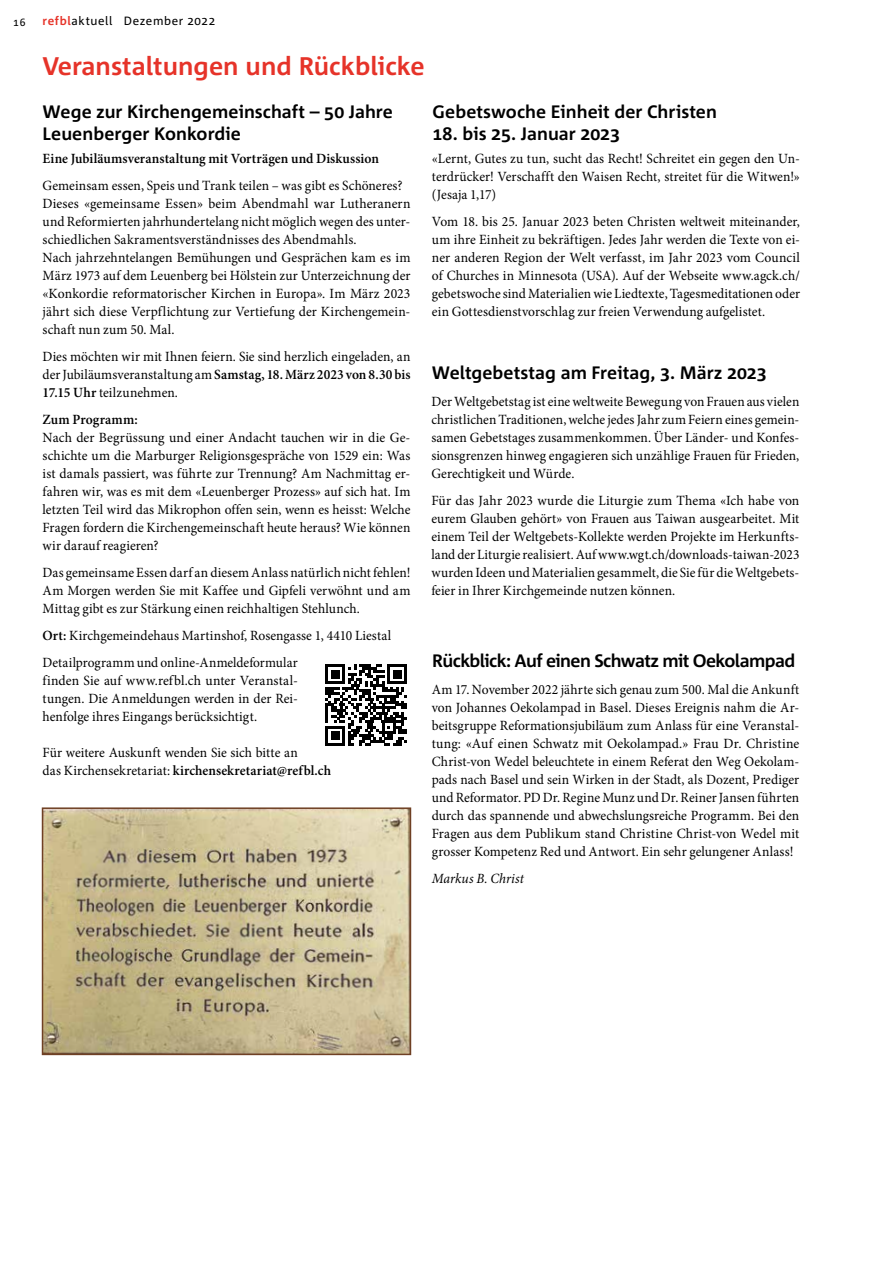
<style>
.page{position:relative;width:893px;height:1263px;background:#fff}
.page>*{position:absolute;margin:0;border:0;box-sizing:border-box;transform-origin:0 0}
.t1{font:700 25.5px "Corpid C1";color:#e63329}
.t2{font:700 18px/21.6px "Corpid C1";color:#000}
.t3{font:700 18px "Corpid C1";letter-spacing:-.035em;color:#000}
.t4{font:14.1px/18px "Minion Pro";letter-spacing:.005em;color:#000;text-align:justify;scale:.96 1}
.t5{font:14.1px/18px "Minion Pro";letter-spacing:.005em;color:#000;text-align:justify}
.t6{font:600 14.1px "Minion Pro";letter-spacing:.005em;color:#000;scale:.96 1}
.t7{font:italic 14.1px "Minion Pro";letter-spacing:.005em;color:#000;scale:.96 1}
.t8{font:12px "Corpid C1";letter-spacing:.05em;color:#000}
.t9{font:10.5px "Corpid C1";color:#000}
.s1{font-weight:700;color:#e63329}
.s2{font-weight:600}
</style>
<div class="page">
<img style="left:45px;top:810px;width:363px;height:242px">
<div style="left:42px;top:807px;width:369px;height:248px;border:2px solid #6f4024"></div>
<svg style="left:326px;top:664px;width:81px;height:81px"></svg>
<div style="left:331px;top:731px;width:9px;height:9px;background:#000"></div>
<p class="t9" style="left:13px;top:15px;width:14px">16</p>
<p class="t8" style="left:43px;top:14px;width:174px"><span class="s1">refbl</span>aktuell Dezember 2022</p>
<h1 class="t1" style="left:42px;top:50px;width:384px">Veranstaltungen und Rückblicke</h1>
<p class="t2" style="left:43px;top:101px;width:352px">Wege zur Kirchengemeinschaft – 50 Jahre<br>Leuenberger Konkordie</p>
<p class="t6" style="left:43px;top:150px;width:352px">Eine Jubiläumsveranstaltung mit Vorträgen und Diskussion</p>
<p class="t4" style="left:43px;top:177px;width:385px;text-align:left">Gemeinsam essen, Speis und Trank teilen – was gibt es Schöneres?<br>Dieses «gemeinsame Essen» beim Abendmahl war Lutheranern und Reformierten jahrhundertelang nicht möglich wegen des unter&shy;schiedlichen Sakramentsverständnisses des Abendmahls.<br>Nach jahrzehntelangen Bemühungen und Gesprächen kam es im März 1973 auf dem Leuenberg bei Hölstein zur Unterzeichnung der «Konkordie reformatorischer Kirchen in Europa». Im März 2023 jährt sich diese Verpflichtung zur Vertiefung der Kirchengemein&shy;schaft nun zum 50. Mal.</p>
<p class="t4" style="left:43px;top:348px;width:385px">Dies möchten wir mit Ihnen feiern. Sie sind herzlich eingeladen, an der Jubiläumsveranstaltung am <span class="s2">Samstag, 18. März 2023 von 8.30 bis 17.15 Uhr</span> teilzunehmen.</p>
<p class="t6" style="left:43px;top:411px;width:101px">Zum Programm:</p>
<p class="t5" style="left:43px;top:429px;width:369px">Nach der Begrüssung und einer Andacht tauchen wir in die Ge&shy;schichte um die Marburger Religionsgespräche von 1529 ein: Was ist damals passiert, was führte zur Trennung? Am Nachmittag er&shy;fahren wir, was es mit dem «Leuenberger Prozess» auf sich hat. Im letzten Teil wird das Mikrophon offen sein, wenn es heisst: Welche Fragen fordern die Kirchengemeinschaft heute heraus? Wie können wir darauf reagieren?</p>
<p class="t4" style="left:43px;top:564px;width:385px">Das gemeinsame Essen darf an diesem Anlass natürlich nicht fehlen!<br>Am Morgen werden Sie mit Kaffee und Gipfeli verwöhnt und am Mittag gibt es zur Stärkung einen reichhaltigen Stehlunch.</p>
<p class="t4" style="left:43px;top:622px;width:365px;line-height:27px"><span class="s2">Ort:</span> Kirchgemeindehaus Martinshof, Rosengasse 1, 4410 Liestal<br>Detailprogramm und online-Anmeldeformular</p>
<p class="t5" style="left:43px;top:672px;width:257px">finden Sie auf www.refbl.ch unter Veranstal&shy;tungen. Die Anmeldungen werden in der Rei&shy;henfolge ihres Eingangs berücksichtigt.</p>
<p class="t4" style="left:43px;top:744px;width:302px">Für weitere Auskunft wenden Sie sich bitte an<br>das Kirchensekretariat: <span class="s2">kirchensekretariat@refbl.ch</span></p>
<p class="t2" style="left:433px;top:101px;width:286px">Gebetswoche Einheit der Christen</p>
<p class="t2" style="left:433px;top:122px;width:189px">18. bis 25. Januar 2023</p>
<p class="t4" style="left:432px;top:150px;width:385px">«Lernt, Gutes zu tun, sucht das Recht! Schreitet ein gegen den Un&shy;terdrücker! Verschafft den Waisen Recht, streitet für die Witwen!» (Jesaja 1,17)</p>
<p class="t4" style="left:432px;top:213px;width:385px">Vom 18. bis 25. Januar 2023 beten Christen weltweit miteinander, um ihre Einheit zu bekräftigen. Jedes Jahr werden die Texte von ei&shy;ner anderen Region der Welt verfasst, im Jahr 2023 vom Council of Churches in Minnesota (USA). Auf der Webseite www.agck.ch/ gebetswoche sind Materialien wie Liedtexte, Tagesmeditationen oder ein Gottesdienstvorschlag zur freien Verwendung aufgelistet.</p>
<p class="t2" style="left:432px;top:362px;width:336px">Weltgebetstag am Freitag, 3. März 2023</p>
<p class="t4" style="left:431px;top:393px;width:385px">Der Weltgebetstag ist eine weltweite Bewegung von Frauen aus vielen christlichen Traditionen, welche jedes Jahr zum Feiern eines gemein&shy;samen Gebetstages zusammenkommen. Über Länder- und Konfes&shy;sionsgrenzen hinweg engagieren sich unzählige Frauen für Frieden, Gerechtigkeit und Würde.</p>
<p class="t5" style="left:431px;top:492px;width:370px">Für das Jahr 2023 wurde die Liturgie zum Thema «Ich habe von eurem Glauben gehört» von Frauen aus Taiwan ausgearbeitet. Mit einem Teil der Weltgebets-Kollekte werden Projekte im Herkunfts&shy;land der Liturgie realisiert. Auf www.wgt.ch/downloads-taiwan-2023 wurden Ideen und Materialien gesammelt, die Sie für die Weltgebets&shy;feier in Ihrer Kirchgemeinde nutzen können.</p>
<p class="t3" style="left:432px;top:650px;width:365px">Rückblick: Auf einen Schwatz mit Oekolampad</p>
<p class="t4" style="left:432px;top:681px;width:384px">Am 17. November 2022 jährte sich genau zum 500. Mal die Ankunft von Johannes Oekolampad in Basel. Dieses Ereignis nahm die Ar&shy;beitsgruppe Reformationsjubiläum zum Anlass für eine Veranstal&shy;tung: «Auf einen Schwatz mit Oekolampad.» Frau Dr. Christine Christ-von Wedel beleuchtete in einem Referat den Weg Oekolam&shy;pads nach Basel und sein Wirken in der Stadt, als Dozent, Prediger und Reformator. PD Dr. Regine Munz und Dr. Reiner Jansen führten durch das spannende und abwechslungsreiche Programm. Bei den Fragen aus dem Publikum stand Christine Christ-von Wedel mit grosser Kompetenz Red und Antwort. Ein sehr gelungener Anlass!</p>
<p class="t7" style="left:432px;top:869px;width:98px">Markus B. Christ</p>
</div>
